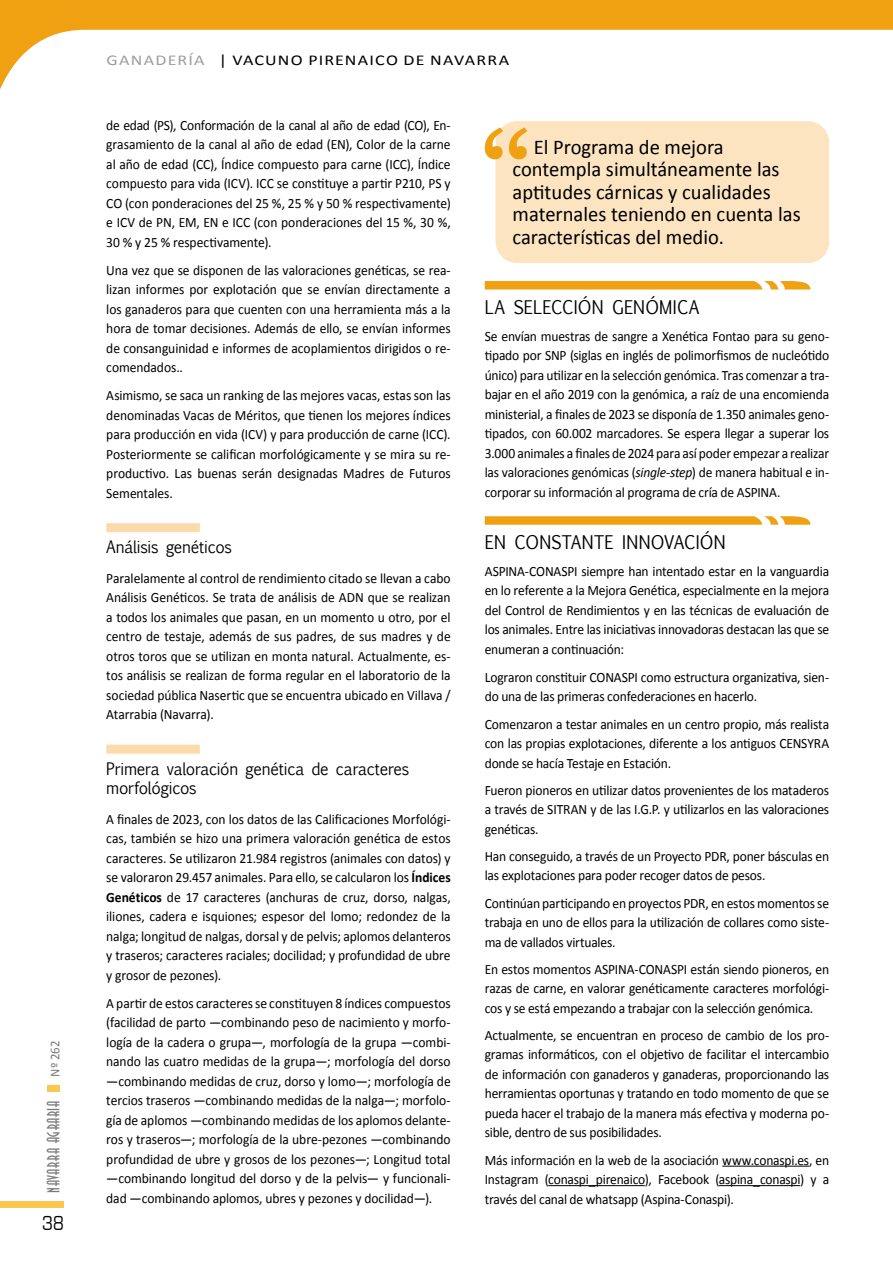
<style>
.page{position:relative;width:893px;height:1263px;background:#fff}
.page>*{position:absolute;margin:0;border:0;box-sizing:border-box;transform-origin:0 0}
.t1{font:21px/22.5px "Calibri";color:#000}
.t2{font:21px "Eurostile T";color:#000;scale:.85 1}
.t3{font:18px "Euphemia UCAS";letter-spacing:.01em;color:#000;scale:.95 1}
.t4{font:16.5px/19.5px "Euphemia UCAS";letter-spacing:-.015em;color:#000;scale:.94 1}
.t5{font:16.5px "Anastasia";letter-spacing:.04em;color:#7c7b7b;scale:.95 1}
.t6{font:15px "Calibri";letter-spacing:.065em;color:#000;scale:1.2 1}
.t7{font:14.25px/19.5px "Calibri";letter-spacing:-.015em;color:#000;text-align:justify;scale:.95 1}
.t8{font:13.5px "Calibri";color:#7c7b7b;scale:.95 1}
.s1{color:#9d9d9c}
.s2{font-weight:700}
.s3{font-style:italic}
</style>
<div class="page">
<div style="left:496px;top:121px;width:333px;height:142px;background:#fce4c1;border-radius:21px"></div>
<div style="left:0;top:1201px;width:64px;height:7px;background:#fdc64f"></div>
<div style="left:47px;top:1085px;width:13px;height:6px;background:#fdc64f"></div>
<svg style="left:0;top:0;width:893px;height:170px"></svg>
<div style="left:106px;top:523px;width:94px;height:9px;background:#fbdbab"></div>
<div style="left:106px;top:745px;width:94px;height:9px;background:#fbdbab"></div>
<hr style="left:722px;top:1166px;width:87px;height:1px;background:#000">
<hr style="left:548px;top:1185px;width:97px;height:1px;background:#000">
<hr style="left:719px;top:1185px;width:81px;height:1px;background:#000">
<svg style="left:485px;top:281px;width:326px;height:8px;background:#efa722"></svg>
<svg style="left:485px;top:516px;width:326px;height:9px;background:#f0ab2d"></svg>
<p class="t8" style="left:47px;top:1077px;width:39px;rotate:-90deg">Nº 262</p>
<p class="t5" style="left:44px;top:1193px;width:99px;rotate:-90deg">NAVARRA AGRARIA</p>
<h1 class="t2" style="left:42px;top:1212px;width:27px">38</h1>
<p class="t6" style="left:107px;top:50px;width:337px"><span class="s1">GANADERÍA</span> | VACUNO PIRENAICO DE NAVARRA</p>
<p class="t7" style="left:106px;top:115px;width:364px">de edad (PS), Conformación de la canal al año de edad (CO), En&shy;grasamiento de la canal al año de edad (EN), Color de la carne al año de edad (CC), Índice compuesto para carne (ICC), Índice compuesto para vida (ICV). ICC se constituye a partir P210, PS y CO (con ponderaciones del 25 %, 25 % y 50 % respectivamente) e ICV de PN, EM, EN e ICC (con ponderaciones del 15 %, 30 %, 30 % y 25 % respectivamente).</p>
<p class="t7" style="left:106px;top:260px;width:364px">Una vez que se disponen de las valoraciones genéticas, se rea&shy;lizan informes por explotación que se envían directamente a los ganaderos para que cuenten con una herramienta más a la hora de tomar decisiones. Además de ello, se envían informes de consanguinidad e informes de acoplamientos dirigidos o re&shy;comendados..</p>
<p class="t7" style="left:106px;top:386px;width:364px">Asimismo, se saca un ranking de las mejores vacas, estas son las denominadas Vacas de Méritos, que tienen los mejores índices para producción en vida (ICV) y para producción de carne (ICC).<br>Posteriormente se califican morfológicamente y se mira su re&shy;productivo. Las buenas serán designadas Madres de Futuros Sementales.</p>
<p class="t4" style="left:106px;top:537px;width:135px">Análisis genéticos</p>
<p class="t7" style="left:106px;top:568px;width:364px">Paralelamente al control de rendimiento citado se llevan a cabo Análisis Genéticos. Se trata de análisis de ADN que se realizan a todos los animales que pasan, en un momento u otro, por el centro de testaje, además de sus padres, de sus madres y de otros toros que se utilizan en monta natural. Actualmente, es&shy;tos análisis se realizan de forma regular en el laboratorio de la sociedad pública Nasertic que se encuentra ubicado en Villava / Atarrabia (Navarra).</p>
<p class="t4" style="left:106px;top:759px;width:324px">Primera valoración genética de caracteres morfológicos</p>
<p class="t7" style="left:106px;top:809px;width:364px">A finales de 2023, con los datos de las Calificaciones Morfológi&shy;cas, también se hizo una primera valoración genética de estos caracteres. Se utilizaron 21.984 registros (animales con datos) y se valoraron 29.457 animales. Para ello, se calcularon los <span class="s2">Índices Genéticos</span> de 17 caracteres (anchuras de cruz, dorso, nalgas, iliones, cadera e isquiones; espesor del lomo; redondez de la nalga; longitud de nalgas, dorsal y de pelvis; aplomos delanteros y traseros; caracteres raciales; docilidad; y profundidad de ubre y grosor de pezones).</p>
<p class="t7" style="left:106px;top:993px;width:364px">A partir de estos caracteres se constituyen 8 índices compuestos (facilidad de parto —combinando peso de nacimiento y morfo&shy;logía de la cadera o grupa—, morfología de la grupa —combi&shy;nando las cuatro medidas de la grupa—; morfología del dorso —combinando medidas de cruz, dorso y lomo—; morfología de tercios traseros —combinando medidas de la nalga—; morfolo&shy;gía de aplomos —combinando medidas de los aplomos delante&shy;ros y traseros—; morfología de la ubre-pezones —combinando profundidad de ubre y grosos de los pezones—; Longitud total —combinando longitud del dorso y de la pelvis— y funcionali&shy;dad —combinando aplomos, ubres y pezones y docilidad—).</p>
<h1 class="t1" style="left:513px;top:136px;width:290px;text-indent:21px">El Programa de mejora contempla simultáneamente las aptitudes cárnicas y cualidades maternales teniendo en cuenta las características del medio.</h1>
<p class="t3" style="left:485px;top:294px;width:227px">LA SELECCIÓN GENÓMICA</p>
<p class="t7" style="left:485px;top:326px;width:364px">Se envían muestras de sangre a Xenética Fontao para su geno&shy;tipado por SNP (siglas en inglés de polimorfismos de nucleótido único) para utilizar en la selección genómica. Tras comenzar a tra&shy;bajar en el año 2019 con la genómica, a raíz de una encomienda ministerial, a finales de 2023 se disponía de 1.350 animales geno&shy;tipados, con 60.002 marcadores. Se espera llegar a superar los 3.000 animales a finales de 2024 para así poder empezar a realizar las valoraciones genómicas (<span class="s3">single-step</span>) de manera habitual e in&shy;corporar su información al programa de cría de ASPINA.</p>
<p class="t3" style="left:485px;top:529px;width:255px">EN CONSTANTE INNOVACIÓN</p>
<p class="t7" style="left:485px;top:561px;width:364px">ASPINA-CONASPI siempre han intentado estar en la vanguardia en lo referente a la Mejora Genética, especialmente en la mejora del Control de Rendimientos y en las técnicas de evaluación de los animales. Entre las iniciativas innovadoras destacan las que se enumeran a continuación:</p>
<p class="t7" style="left:485px;top:667px;width:364px">Lograron constituir CONASPI como estructura organizativa, sien&shy;do una de las primeras confederaciones en hacerlo.</p>
<p class="t7" style="left:485px;top:714px;width:364px">Comenzaron a testar animales en un centro propio, más realista con las propias explotaciones, diferente a los antiguos CENSYRA donde se hacía Testaje en Estación.</p>
<p class="t7" style="left:485px;top:780px;width:364px">Fueron pioneros en utilizar datos provenientes de los mataderos a través de SITRAN y de las I.G.P. y utilizarlos en las valoraciones genéticas.</p>
<p class="t7" style="left:485px;top:846px;width:364px">Han conseguido, a través de un Proyecto PDR, poner básculas en las explotaciones para poder recoger datos de pesos.</p>
<p class="t7" style="left:485px;top:893px;width:364px">Continúan participando en proyectos PDR, en estos momentos se trabaja en uno de ellos para la utilización de collares como siste&shy;ma de vallados virtuales.</p>
<p class="t7" style="left:485px;top:959px;width:364px">En estos momentos ASPINA-CONASPI están siendo pioneros, en razas de carne, en valorar genéticamente caracteres morfológi&shy;cos y se está empezando a trabajar con la selección genómica.</p>
<p class="t7" style="left:485px;top:1025px;width:364px">Actualmente, se encuentran en proceso de cambio de los pro&shy;gramas informáticos, con el objetivo de facilitar el intercambio de información con ganaderos y ganaderas, proporcionando las herramientas oportunas y tratando en todo momento de que se pueda hacer el trabajo de la manera más efectiva y moderna po&shy;sible, dentro de sus posibilidades.</p>
<p class="t7" style="left:485px;top:1150px;width:364px">Más información en la web de la asociación www.conaspi.es, en Instagram (conaspi_pirenaico), Facebook (aspina_conaspi) y a través del canal de whatsapp (Aspina-Conaspi).</p>
</div>
